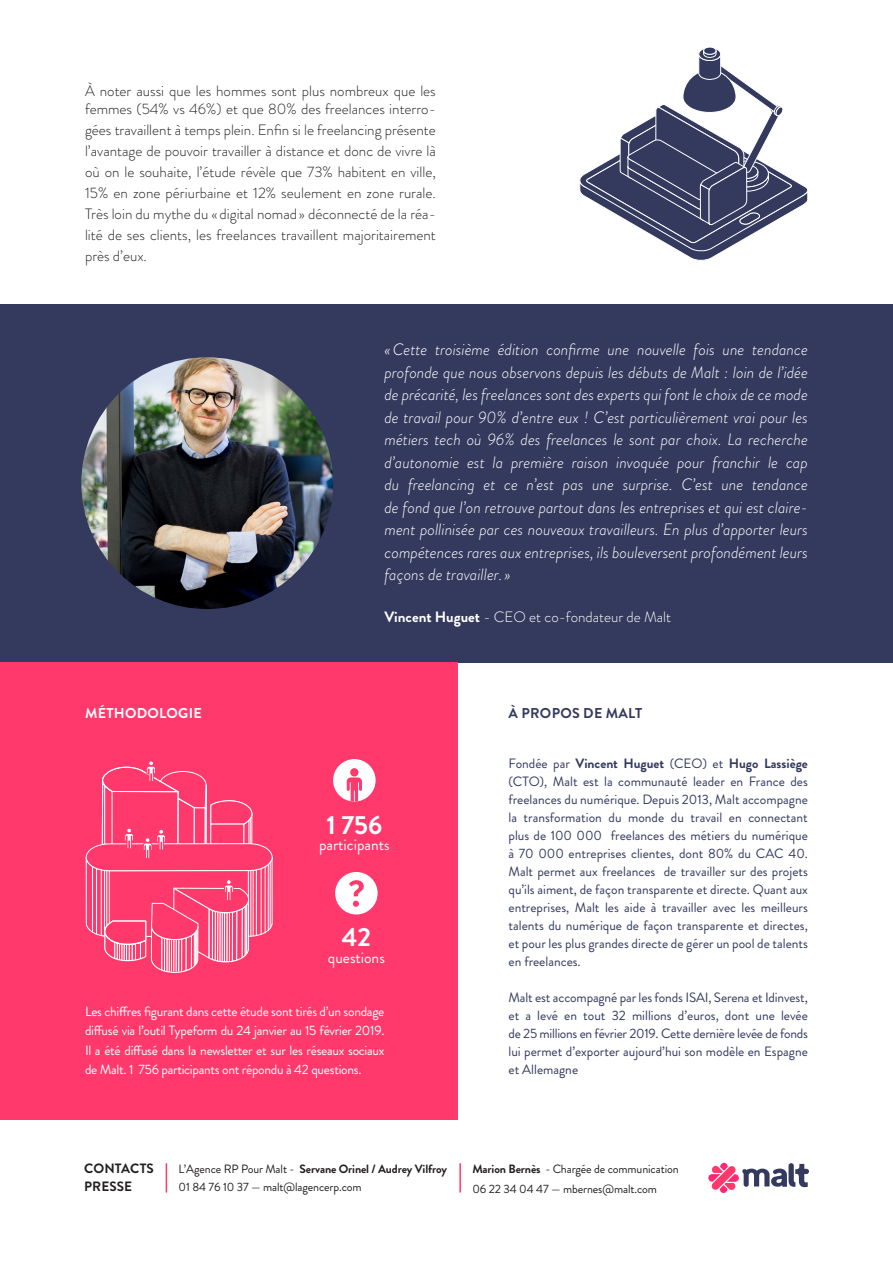
<style>
.page{position:relative;width:893px;height:1263px;background:#fff}
.page>*{position:absolute;margin:0;border:0;box-sizing:border-box;transform-origin:0 0}
.t1{font:700 26.25px "Brandon Grotesque";color:#fff}
.t2{font:italic 300 16.5px/22.5px "Brandon Grotesque";color:#fff;text-align:justify}
.t3{font:15.6px "Brandon Grotesque";color:#fff}
.t4{font:300 15px/21px "Brandon Grotesque";color:#231f20}
.t5{font:300 15px "Brandon Grotesque";color:#fff}
.t6{font:700 14.25px "Brandon Grotesque";letter-spacing:.02em;color:#343a5e}
.t7{font:700 14.25px "Brandon Grotesque";letter-spacing:.02em;color:#fff}
.t8{font:13.5px/18px "Brandon Grotesque";color:#343a5e;text-align:justify}
.t9{font:13.5px/19.5px "Brandon Grotesque";letter-spacing:-.02em;color:#fff;text-align:justify}
.t10{font:700 13.5px/18px "Brandon Grotesque";letter-spacing:.01em;color:#231f20}
.t11{font:12px/20.2px "Brandon Grotesque";letter-spacing:-.01em;color:#231f20}
.t12{font:700 12px "Brandon Grotesque";letter-spacing:-.01em;color:#231f20}
.s1{font-weight:700}
.s2{font-weight:400}
</style>
<div class="page">
<div style="left:0;top:304px;width:893px;height:358px;background:#343a5e"></div>
<img style="left:81px;top:357px;width:252px;height:252px;border-radius:126px">
<div style="left:0;top:662px;width:457px;height:457px;background:#ff396c"></div>
<svg style="left:86px;top:761px;width:187px;height:212px"></svg>
<div style="left:335px;top:872px;width:43px;height:42px;background:#fff;border-radius:50%"></div>
<svg style="left:349px;top:880px;width:15px;height:27px"></svg>
<div style="left:333px;top:759px;width:43px;height:43px;background:#fff;border-radius:50%"></div>
<div style="left:350px;top:768px;width:8px;height:8px;background:#ff396c;border-radius:50%"></div>
<svg style="left:347px;top:777px;width:15px;height:25px"></svg>
<svg style="left:708px;top:1163px;width:101px;height:30px"></svg>
<svg style="left:166px;top:1164px;width:1px;height:28px"></svg>
<hr style="left:459px;top:1164px;width:2px;height:28px;background:#ff396c">
<svg style="left:579px;top:47px;width:229px;height:214px"></svg>
<p class="t4" style="left:85px;top:82px;width:352px;line-height:18px">À noter aussi que les hommes sont plus nombreux que les femmes (54% vs 46%) et que 80% des freelances interro-</p>
<p class="t4" style="left:85px;top:119px;width:352px;text-align:justify">gées travaillent à temps plein. Enfin si le freelancing présente l’avantage de pouvoir travailler à distance et donc de vivre là où on le souhaite, l’étude révèle que 73% habitent en ville, 15% en zone périurbaine et 12% seulement en zone rurale.<br>Très loin du mythe du « digital nomad » déconnecté de la réa&shy;lité de ses clients, les freelances travaillent majoritairement près d’eux.</p>
<p class="t2" style="left:384px;top:339px;width:425px">« Cette troisième édition confirme une nouvelle fois une tendance profonde que nous observons depuis les débuts de Malt : loin de l’idée de précarité, les freelances sont des experts qui font le choix de ce mode de travail pour 90% d’entre eux ! C’est particulièrement vrai pour les métiers tech où 96% des freelances le sont par choix. La recherche d’autonomie est la première raison invoquée pour franchir le cap du freelancing et ce n’est pas une surprise. C’est une tendance de fond que l’on retrouve partout dans les entreprises et qui est claire&shy;ment pollinisée par ces nouveaux travailleurs. En plus d’apporter leurs compétences rares aux entreprises, ils bouleversent profondément leurs façons de travailler. »</p>
<p class="t5" style="left:384px;top:607px;width:288px"><span class="s1">Vincent Huguet</span> - CEO et co-fondateur de Malt</p>
<p class="t7" style="left:85px;top:703px;width:118px">MÉTHODOLOGIE</p>
<p class="t6" style="left:509px;top:703px;width:135px">À PROPOS DE MALT</p>
<p class="t1" style="left:326px;top:806px;width:57px">1 756</p>
<p class="t3" style="left:319px;top:834px;width:72px">participants</p>
<p class="t1" style="left:342px;top:919px;width:31px">42</p>
<p class="t3" style="left:328px;top:947px;width:59px">questions</p>
<p class="t9" style="left:85px;top:1001px;width:301px">Les chiffres figurant dans cette étude sont tirés d’un sondage diffusé via l’outil Typeform du 24 janvier au 15 février 2019.<br>Il a été diffusé dans la newsletter et sur les réseaux sociaux de Malt. 1 756 participants ont répondu à 42 questions.</p>
<p class="t8" style="left:508px;top:754px;width:301px">Fondée par <span class="s1">Vincent Huguet</span> (CEO) et <span class="s1">Hugo Lassiège </span>(CTO), Malt est la communauté leader en France des freelances du numérique. Depuis 2013, Malt accompagne la transformation du monde du travail en connectant plus de 100 000 freelances des métiers du numérique à 70 000 entreprises clientes, dont 80% du CAC 40.<br>Malt permet aux freelances de travailler sur des projets qu’ils aiment, de façon transparente et directe. Quant aux entreprises, Malt les aide à travailler avec les meilleurs talents du numérique de façon transparente et directes, et pour les plus grandes directe de gérer un pool de talents en freelances.</p>
<p class="t8" style="left:508px;top:988px;width:301px">Malt est accompagné par les fonds ISAI, Serena et Idinvest, et a levé en tout 32 millions d’euros, dont une levée de 25 millions en février 2019. Cette dernière levée de fonds lui permet d’exporter aujourd’hui son modèle en Espagne et Allemagne</p>
<p class="t10" style="left:84px;top:1160px;width:71px">CONTACTS<br>PRESSE</p>
<p class="t12" style="left:179px;top:1160px;width:270px"><span class="s2">L’Agence RP Pour Malt -</span> Servane Orinel / Audrey Vilfroy</p>
<p class="t11" style="left:179px;top:1177px;width:185px">01 84 76 10 37 — malt@lagencerp.com</p>
<p class="t11" style="left:472px;top:1159px;width:208px"><span class="s1">Marion Bernès</span> - Chargée de communication<br>06 22 34 04 47 — mbernes@malt.com</p>
</div>
